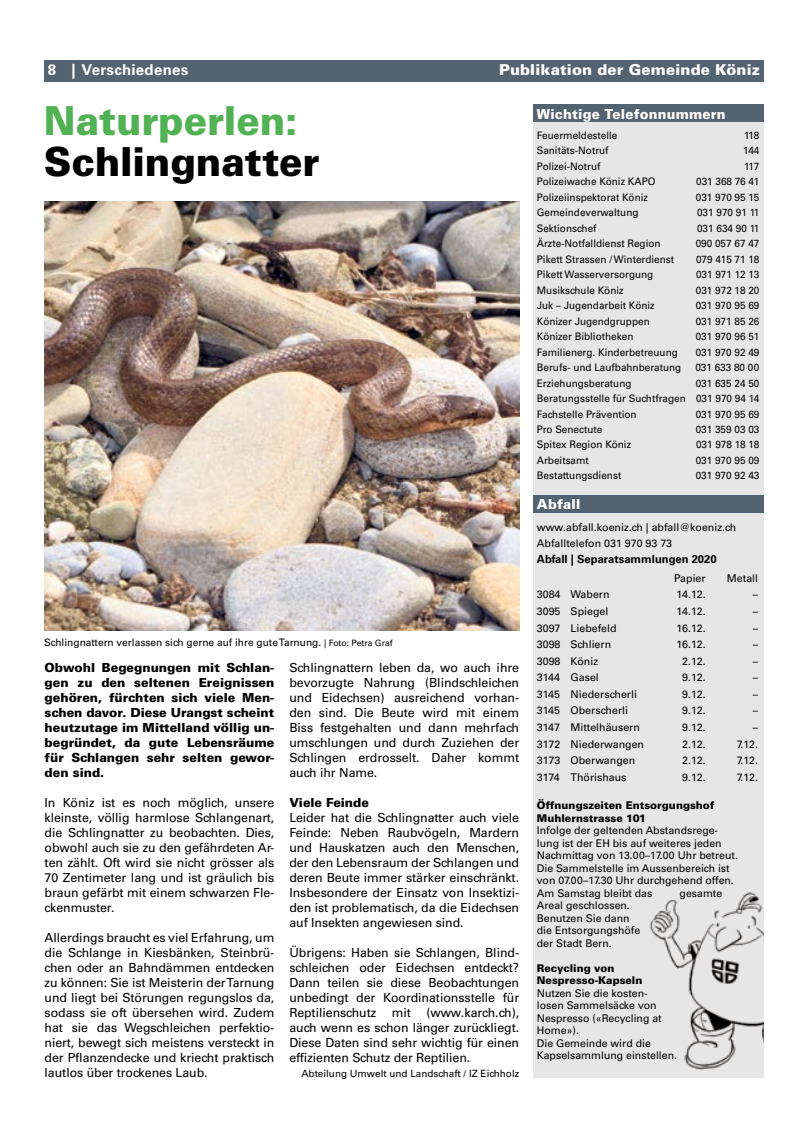
<style>
.page{position:relative;width:808px;height:1134px;background:#fff}
.page>*{position:absolute;margin:0;border:0;box-sizing:border-box;transform-origin:0 0}
.t1{font:900 40px "Univers LT Std";letter-spacing:-.005em;color:#000;scale:.96 1}
.t2{font:900 40px "Univers LT Std";letter-spacing:-.005em;color:#51b253;scale:.96 1}
.t3{font:900 15px "Univers LT Std";letter-spacing:.01em;color:#fff}
.t4{font:700 15px "Univers LT Std";letter-spacing:.02em;color:#fff}
.t5{font:900 13.75px "Univers LT Std";letter-spacing:.015em;color:#fff;scale:.96 1}
.t6{font:12.5px/15px "Univers LT Std";letter-spacing:-.005em;color:#000;text-align:justify}
.t7{font:900 12.5px/15px "Univers LT Std";color:#000;text-align:justify}
.t8{font:700 11.25px "Univers LT Std";color:#000}
.t9{font:10.62px/12.5px "Univers LT Std";color:#000}
.t10{font:900 10.62px/12.5px "Univers LT Std";color:#000}
.t11{font:10.38px/15.5px "Univers LT Std";color:#000;text-align:justify;scale:.96 1}
.t12{font:10.25px "Univers LT Std";color:#000}
.t13{font:10px "Univers LT Std";color:#000}
.s1{font-size:8.75px}
</style>
<div class="page">
<div style="left:533px;top:513px;width:231px;height:301px;background:#e7e6e6"></div>
<div style="left:44px;top:60px;width:720px;height:21px;background:#546371"></div>
<div style="left:533px;top:113px;width:231px;height:382px;background:#e7e6e6"></div>
<div style="left:533px;top:105px;width:231px;height:17px;background:#546371"></div>
<div style="left:533px;top:783px;width:231px;height:294px;background:#e7e6e6"></div>
<div style="left:533px;top:495px;width:231px;height:18px;background:#546371"></div>
<img style="left:642px;top:892px;width:122px;height:186px">
<img style="left:44px;top:201px;width:475px;height:429px">
<p class="t4" style="left:48px;top:61px;width:142px">8 | Verschiedenes</p>
<p class="t3" style="left:499px;top:60px;width:262px">Publikation der Gemeinde Köniz</p>
<h1 class="t2" style="left:44px;top:95px;width:266px">Naturperlen:</h1>
<h1 class="t1" style="left:44px;top:137px;width:289px">Schlingnatter</h1>
<p class="t12" style="left:44px;top:636px;width:350px">Schlingnattern verlassen sich gerne auf ihre gute Tarnung. <span class="s1">| Foto: Petra Graf</span></p>
<p class="t7" style="left:45px;top:660px;width:231px">Obwohl Begegnungen mit Schlan&shy;gen zu den seltenen Ereignissen gehören, fürchten sich viele Men&shy;schen davor. Diese Urangst scheint heutzutage im Mittelland völlig un&shy;begründet, da gute Lebensräume für Schlangen sehr selten gewor&shy;den sind.</p>
<p class="t6" style="left:45px;top:795px;width:231px">In Köniz ist es noch möglich, unsere kleinste, völlig harmlose Schlangenart, die Schlingnatter zu beobachten. Dies, obwohl auch sie zu den gefährdeten Ar&shy;ten zählt. Oft wird sie nicht grösser als 70 Zentimeter lang und ist gräulich bis braun gefärbt mit einem schwarzen Fle&shy;ckenmuster.</p>
<p class="t6" style="left:45px;top:930px;width:231px">Allerdings braucht es viel Erfahrung, um die Schlange in Kiesbänken, Steinbrü&shy;chen oder an Bahndämmen entdecken zu können: Sie ist Meisterin der Tarnung und liegt bei Störungen regungslos da, sodass sie oft übersehen wird. Zudem hat sie das Wegschleichen perfektio&shy;niert, bewegt sich meistens versteckt in der Pflanzendecke und kriecht praktisch lautlos über trockenes Laub.</p>
<p class="t6" style="left:289px;top:660px;width:231px">Schlingnattern leben da, wo auch ihre bevorzugte Nahrung (Blindschleichen und Eidechsen) ausreichend vorhan&shy;den sind. Die Beute wird mit einem Biss festgehalten und dann mehrfach umschlungen und durch Zuziehen der Schlingen erdrosselt. Daher kommt auch ihr Name.</p>
<p class="t7" style="left:289px;top:795px;width:81px">Viele Feinde</p>
<p class="t6" style="left:289px;top:810px;width:231px">Leider hat die Schlingnatter auch viele Feinde: Neben Raubvögeln, Mardern und Hauskatzen auch den Menschen, der den Lebensraum der Schlangen und deren Beute immer stärker einschränkt.<br>Insbesondere der Einsatz von Insektizi&shy;den ist problematisch, da die Eidechsen auf Insekten angewiesen sind.</p>
<p class="t6" style="left:289px;top:945px;width:231px">Übrigens: Haben sie Schlangen, Blind&shy;schleichen oder Eidechsen entdeckt?<br>Dann teilen sie diese Beobachtungen unbedingt der Koordinationsstelle für Reptilienschutz mit (www.karch.ch), auch wenn es schon länger zurückliegt.<br>Diese Daten sind sehr wichtig für einen effizienten Schutz der Reptilien.</p>
<p class="t13" style="left:301px;top:1067px;width:219px">Abteilung Umwelt und Landschaft / IZ Eichholz</p>
<p class="t5" style="left:537px;top:105px;width:198px">Wichtige Telefonnummern</p>
<p class="t11" style="left:537px;top:127px;width:85px">Feuermeldestelle</p>
<p class="t11" style="left:744px;top:127px;width:17px">118</p>
<p class="t11" style="left:537px;top:143px;width:76px">Sanitäts-Notruf</p>
<p class="t11" style="left:743px;top:143px;width:18px">144</p>
<p class="t11" style="left:537px;top:158px;width:68px">Polizei-Notruf</p>
<p class="t11" style="left:744px;top:158px;width:17px">117</p>
<p class="t11" style="left:537px;top:174px;width:125px">Polizeiwache Köniz KAPO</p>
<p class="t11" style="left:696px;top:174px;width:67px">031 368 76 41</p>
<p class="t11" style="left:537px;top:189px;width:117px">Polizeiinspektorat Köniz</p>
<p class="t11" style="left:696px;top:189px;width:68px">031 970 95 15</p>
<p class="t11" style="left:537px;top:205px;width:107px">Gemeindeverwaltung</p>
<p class="t11" style="left:697px;top:205px;width:66px">031 970 91 11</p>
<p class="t11" style="left:537px;top:220px;width:64px">Sektionschef</p>
<p class="t11" style="left:697px;top:220px;width:66px">031 634 90 11</p>
<p class="t11" style="left:537px;top:236px;width:130px">Ärzte-Notfalldienst Region</p>
<p class="t11" style="left:696px;top:236px;width:68px">090 057 67 47</p>
<p class="t11" style="left:537px;top:251px;width:145px">Pikett Strassen / Winterdienst</p>
<p class="t11" style="left:696px;top:251px;width:68px">079 415 71 18</p>
<p class="t11" style="left:537px;top:267px;width:123px">Pikett Wasserversorgung</p>
<p class="t11" style="left:696px;top:267px;width:68px">031 971 12 13</p>
<p class="t11" style="left:537px;top:282px;width:92px">Musikschule Köniz</p>
<p class="t11" style="left:696px;top:282px;width:68px">031 972 18 20</p>
<p class="t11" style="left:537px;top:298px;width:124px">Juk – Jugendarbeit Köniz</p>
<p class="t11" style="left:696px;top:298px;width:68px">031 970 95 69</p>
<p class="t11" style="left:537px;top:313px;width:119px">Könizer Jugendgruppen</p>
<p class="t11" style="left:696px;top:313px;width:68px">031 971 85 26</p>
<p class="t11" style="left:537px;top:329px;width:102px">Könizer Bibliotheken</p>
<p class="t11" style="left:696px;top:329px;width:68px">031 970 96 51</p>
<p class="t11" style="left:537px;top:344px;width:148px">Familienerg. Kinderbetreuung</p>
<p class="t11" style="left:696px;top:344px;width:68px">031 970 92 49</p>
<p class="t11" style="left:537px;top:360px;width:152px">Berufs- und Laufbahnberatung</p>
<p class="t11" style="left:695px;top:360px;width:68px">031 633 80 00</p>
<p class="t11" style="left:537px;top:375px;width:100px">Erziehungsberatung</p>
<p class="t11" style="left:537px;top:375px;width:233px;text-indent:159px">031 635 24 50<br>Beratungsstelle für Suchtfragen 031 970 94 14<br>Fachstelle Prävention</p>
<p class="t11" style="left:696px;top:406px;width:68px">031 970 95 69</p>
<p class="t11" style="left:537px;top:422px;width:70px">Pro Senectute</p>
<p class="t11" style="left:696px;top:422px;width:68px">031 359 03 03</p>
<p class="t11" style="left:537px;top:437px;width:100px">Spitex Region Köniz</p>
<p class="t11" style="left:696px;top:437px;width:68px">031 978 18 18</p>
<p class="t11" style="left:537px;top:453px;width:56px">Arbeitsamt</p>
<p class="t11" style="left:696px;top:453px;width:68px">031 970 95 09</p>
<p class="t11" style="left:537px;top:468px;width:89px">Bestattungsdienst</p>
<p class="t11" style="left:696px;top:468px;width:68px">031 970 92 43</p>
<p class="t5" style="left:537px;top:496px;width:47px">Abfall</p>
<p class="t9" style="left:537px;top:519px;width:201px;line-height:16.2px">www.abfall.koeniz.ch | abfall@koeniz.ch<br>Abfalltelefon 031 970 93 73</p>
<p class="t8" style="left:537px;top:553px;width:181px">Abfall | Separatsammlungen 2020</p>
<p class="t9" style="left:674px;top:572px;width:33px">Papier</p>
<p class="t9" style="left:727px;top:572px;width:33px">Metall</p>
<p class="t9" style="left:537px;top:588px;width:74px">3084 Wabern</p>
<p class="t9" style="left:677px;top:588px;width:31px">14.12.</p>
<p class="t9" style="left:753px;top:588px;width:7px">–</p>
<p class="t9" style="left:537px;top:605px;width:73px">3095 Spiegel</p>
<p class="t9" style="left:677px;top:605px;width:31px">14.12.</p>
<p class="t9" style="left:753px;top:605px;width:7px">–</p>
<p class="t9" style="left:537px;top:622px;width:81px">3097 Liebefeld</p>
<p class="t9" style="left:676px;top:622px;width:31px">16.12.</p>
<p class="t9" style="left:753px;top:622px;width:7px">–</p>
<p class="t9" style="left:537px;top:638px;width:76px">3098 Schliern</p>
<p class="t9" style="left:676px;top:638px;width:31px">16.12.</p>
<p class="t9" style="left:753px;top:638px;width:7px">–</p>
<p class="t9" style="left:537px;top:655px;width:63px">3098 Köniz</p>
<p class="t9" style="left:682px;top:655px;width:25px">2.12.</p>
<p class="t9" style="left:753px;top:655px;width:7px">–</p>
<p class="t9" style="left:537px;top:671px;width:64px">3144 Gasel</p>
<p class="t9" style="left:682px;top:671px;width:25px">9.12.</p>
<p class="t9" style="left:753px;top:671px;width:7px">–</p>
<p class="t9" style="left:537px;top:688px;width:102px">3145 Niederscherli</p>
<p class="t9" style="left:682px;top:688px;width:25px">9.12.</p>
<p class="t9" style="left:753px;top:688px;width:7px">–</p>
<p class="t9" style="left:537px;top:704px;width:93px">3145 Oberscherli</p>
<p class="t9" style="left:682px;top:704px;width:25px">9.12.</p>
<p class="t9" style="left:753px;top:704px;width:7px">–</p>
<p class="t9" style="left:537px;top:721px;width:105px">3147 Mittelhäusern</p>
<p class="t9" style="left:682px;top:721px;width:25px">9.12.</p>
<p class="t9" style="left:753px;top:721px;width:7px">–</p>
<p class="t9" style="left:537px;top:738px;width:109px">3172 Niederwangen</p>
<p class="t9" style="left:682px;top:738px;width:25px">2.12.</p>
<p class="t9" style="left:737px;top:738px;width:23px">7.12.</p>
<p class="t9" style="left:537px;top:754px;width:100px">3173 Oberwangen</p>
<p class="t9" style="left:682px;top:754px;width:25px">2.12.</p>
<p class="t9" style="left:737px;top:754px;width:23px">7.12.</p>
<p class="t9" style="left:537px;top:771px;width:91px">3174 Thörishaus</p>
<p class="t9" style="left:682px;top:771px;width:25px">9.12.</p>
<p class="t9" style="left:737px;top:771px;width:23px">7.12.</p>
<p class="t10" style="left:537px;top:799px;width:179px">Öffnungszeiten Entsorgungshof<br>Muhlernstrasse 101</p>
<p class="t9" style="left:537px;top:824px;width:203px">Infolge der geltenden Abstandsrege&shy;lung ist der EH bis auf weiteres jeden Nachmittag von 13.00–17.00 Uhr betreut.<br>Die Sammelstelle im Aussenbereich ist von 07.00–17.30 Uhr durchgehend offen.<br>Am Samstag bleibt das</p>
<p class="t9" style="left:680px;top:887px;width:44px">gesamte</p>
<p class="t9" style="left:537px;top:899px;width:105px">Areal geschlossen.<br>Benutzen Sie dann die Entsorgungshöfe der Stadt Bern.</p>
<p class="t10" style="left:537px;top:961px;width:107px">Recycling von<br>Nespresso-Kapseln</p>
<p class="t9" style="left:537px;top:987px;width:142px">Nutzen Sie die kosten&shy;losen Sammelsäcke von<br>Nespresso («Recycling at<br>Home»).<br>Die Gemeinde wird die<br>Kapselsammlung einstellen.</p>
</div>
